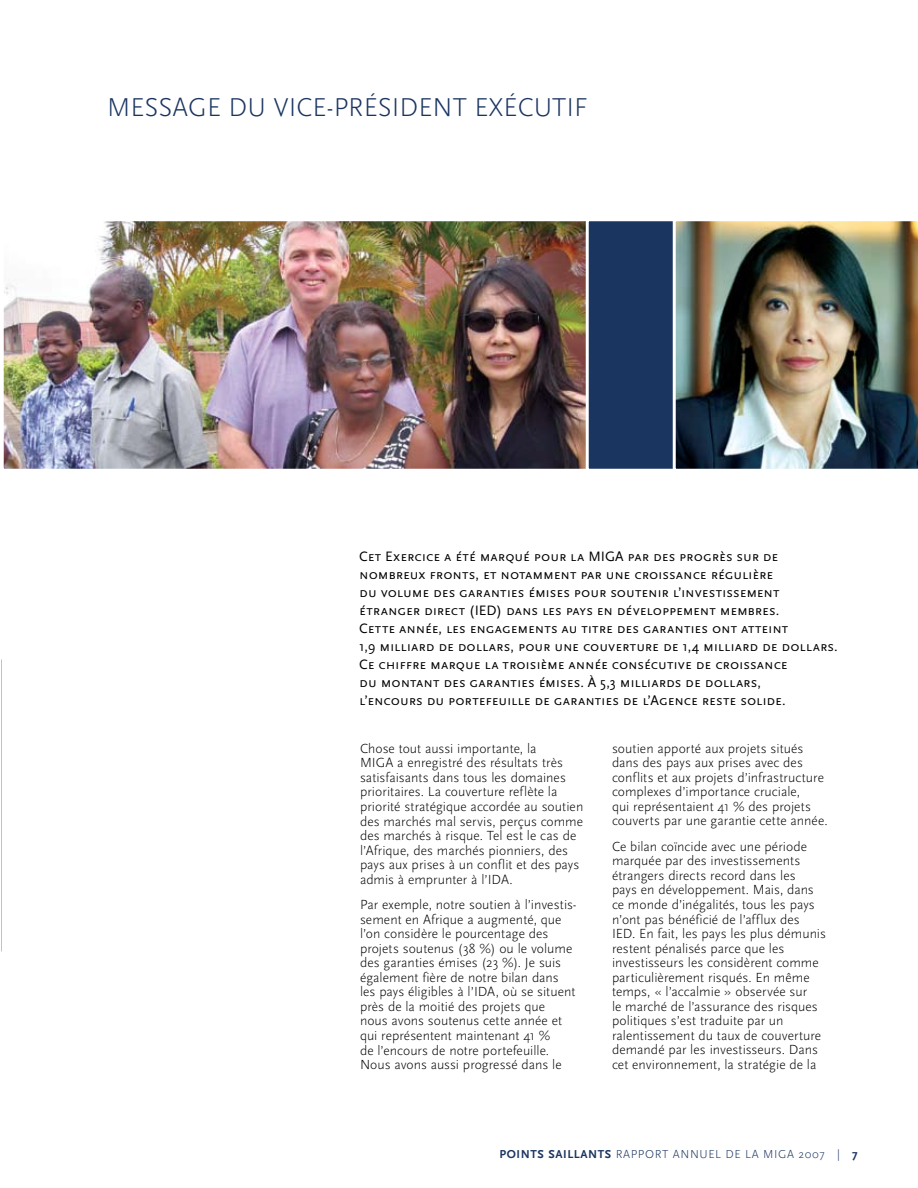
<style>
.page{position:relative;width:918px;height:1188px;background:#fff}
.page>*{position:absolute;margin:0;border:0;box-sizing:border-box;transform-origin:0 0}
.t1{font:300 27px "Scala Sans";color:#1b3561}
.t2{font:14.25px/18px "Scala Sans Caps";color:#000}
.t3{font:300 13.8px/14.5px "Scala Sans";letter-spacing:.005em;color:#000}
.t4{font:300 12px "Scala Sans";letter-spacing:.05em;color:#1b3561}
.s1{font-weight:700}
</style>
<div class="page">
<svg style="left:1px;top:659px;width:1px;height:293px"></svg>
<img style="left:5px;top:222px;width:581px;height:246px">
<div style="left:1px;top:218px;width:667px;height:254px;border:3px solid #fff"></div>
<div style="left:586px;top:218px;width:142px;height:254px;background:#1b3561;border:3px solid #fff"></div>
<img style="left:673px;top:218px;width:245px;height:254px">
<h1 class="t1" style="left:107px;top:92px;width:83px">Message</h1>
<h1 class="t1" style="left:229px;top:92px;width:179px">du Vice-président</h1>
<h1 class="t1" style="left:474px;top:92px;width:73px">exécutif</h1>
<p class="t2" style="left:359px;top:548px;width:480px">Cet Exercice a été marqué pour la MIGA par des progrès sur de nombreux fronts, et notamment par une croissance régulière<br>du volume des garanties émises pour soutenir l’investissement étranger direct (IED) dans les pays en développement membres.<br>Cette année, les engagements au titre des garanties ont atteint<br>1,9 milliard de dollars, pour une couverture de 1,4 milliard de dollars.<br>Ce chiffre marque la troisième année consécutive de croissance<br>du montant des garanties émises. À 5,3 milliards de dollars,<br>l’encours du portefeuille de garanties de l’Agence reste solide.</p>
<p class="t3" style="left:360px;top:741px;width:225px">Chose tout aussi importante, la<br>MIGA a enregistré des résultats très satisfaisants dans tous les domaines prioritaires. La couverture reflète la priorité stratégique accordée au soutien des marchés mal servis, perçus comme des marchés à risque. Tel est le cas de l’Afrique, des marchés pionniers, des pays aux prises à un conflit et des pays admis à emprunter à l’IDA.</p>
<p class="t3" style="left:360px;top:898px;width:218px">Par exemple, notre soutien à l’investis&shy;sement en Afrique a augmenté, que l’on considère le pourcentage des projets soutenus (38 %) ou le volume des garanties émises (23 %). Je suis également fière de notre bilan dans les pays éligibles à l’IDA, où se situent près de la moitié des projets que<br>nous avons soutenus cette année et qui représentent maintenant 41 %<br>de l’encours de notre portefeuille.<br>Nous avons aussi progressé dans le</p>
<p class="t3" style="left:612px;top:741px;width:217px">soutien apporté aux projets situés dans des pays aux prises avec des conflits et aux projets d’infrastructure complexes d’importance cruciale,<br>qui représentaient 41 % des projets couverts par une garantie cette année.</p>
<p class="t3" style="left:612px;top:839px;width:216px">Ce bilan coïncide avec une période marquée par des investissements étrangers directs record dans les<br>pays en développement. Mais, dans ce monde d’inégalités, tous les pays n’ont pas bénéficié de l’afflux des IED. En fait, les pays les plus démunis restent pénalisés parce que les investisseurs les considèrent comme particulièrement risqués. En même temps, « l’accalmie » observée sur<br>le marché de l’assurance des risques politiques s’est traduite par un ralentissement du taux de couverture demandé par les investisseurs. Dans cet environnement, la stratégie de la</p>
<p class="t4" style="left:500px;top:1148px;width:360px"><span class="s1">POINTS SAILLANTS</span> RAPPORT ANNUEL DE LA MIGA 2007 | <span class="s1">7</span></p>
</div>
